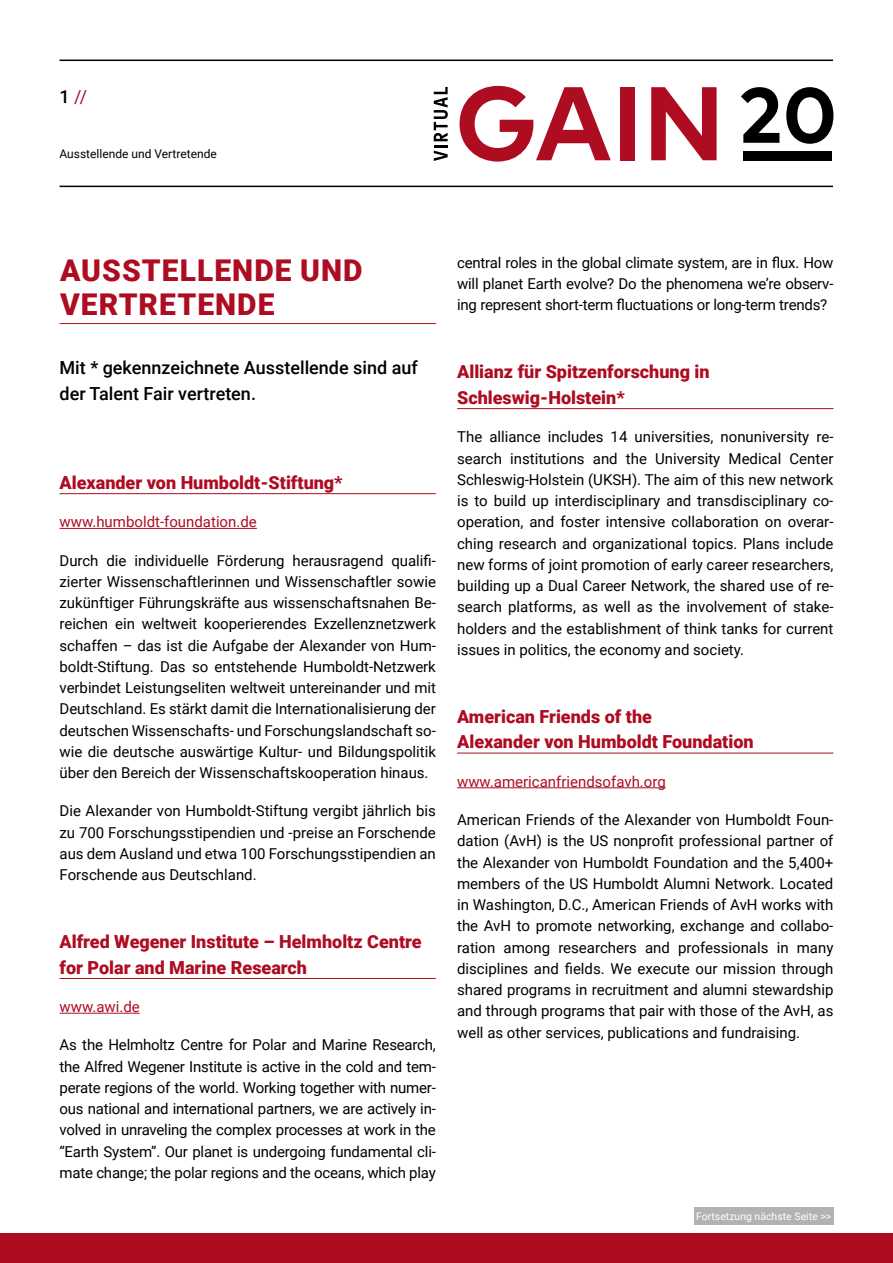
<style>
.page{position:relative;width:893px;height:1263px;background:#fff}
.page>*{position:absolute;margin:0;border:0;box-sizing:border-box;transform-origin:0 0}
.t1{font:900 30px/34px "Roboto";letter-spacing:.035em;color:#ae0c21}
.t2{font:900 18px/25.5px "Roboto";color:#ae0c21}
.t3{font:500 18px/25.5px "Roboto";color:#000}
.t4{font:18px "Roboto";color:#ae0c21}
.t5{font:15px/21.3px "Roboto";color:#000;text-align:justify}
.t6{font:15px "Roboto";color:#ae0c21}
.t7{font:12px "Roboto";color:#000}
.t8{font:10.5px "Roboto";color:#fff}
.s1{font-weight:500;color:#000}
</style>
<div class="page">
<hr style="left:60px;top:186px;width:773px;height:1px;background:#000">
<hr style="left:60px;top:60px;width:773px;height:1px;background:#000">
<div style="left:0;top:1233px;width:893px;height:30px;background:#ae0c21"></div>
<hr style="left:60px;top:323px;width:376px;height:1px;background:#ae0c21">
<hr style="left:60px;top:493px;width:376px;height:1px;background:#ae0c21">
<hr style="left:60px;top:528px;width:197px;height:1px;background:#ae0c21">
<hr style="left:60px;top:978px;width:376px;height:1px;background:#ae0c21">
<hr style="left:60px;top:1013px;width:80px;height:1px;background:#ae0c21">
<hr style="left:457px;top:408px;width:376px;height:1px;background:#ae0c21">
<hr style="left:457px;top:753px;width:376px;height:1px;background:#ae0c21">
<hr style="left:457px;top:787px;width:209px;height:1px;background:#ae0c21">
<div style="left:694px;top:1208px;width:139px;height:17px;background:#b1b2b3"></div>
<svg style="left:460px;top:86px;width:151px;height:76px"></svg>
<div style="left:620px;top:87px;width:15px;height:73px;background:#ae0c21"></div>
<svg style="left:651px;top:87px;width:66px;height:73px"></svg>
<div style="left:743px;top:151px;width:89px;height:9px;background:#000"></div>
<svg style="left:741px;top:87px;width:38px;height:56px"></svg>
<svg style="left:786px;top:87px;width:47px;height:57px"></svg>
<svg style="left:434px;top:151px;width:14px;height:10px"></svg>
<hr style="left:434px;top:145px;width:14px;height:3px;background:#000">
<svg style="left:434px;top:87px;width:14px;height:54px"></svg>
<p class="t4" style="left:60px;top:84px;width:29px"><span class="s1">1</span> //</p>
<p class="t7" style="left:60px;top:145px;width:159px">Ausstellende und Vertretende</p>
<h1 class="t1" style="left:60px;top:252px;width:304px">AUSSTELLENDE UND<br>VERTRETENDE</h1>
<p class="t3" style="left:60px;top:354px;width:360px">Mit * gekennzeichnete Ausstellende sind auf der Talent Fair vertreten.</p>
<p class="t2" style="left:60px;top:469px;width:285px">Alexander von Humboldt-Stiftung*</p>
<p class="t6" style="left:60px;top:511px;width:199px">www.humboldt-foundation.de</p>
<p class="t5" style="left:60px;top:549px;width:378px">Durch die individuelle Förderung herausragend qualifi&shy;zierter Wissenschaftlerinnen und Wissenschaftler sowie zukünftiger Führungskräfte aus wissenschaftsnahen Be&shy;reichen ein weltweit kooperierendes Exzellenznetzwerk schaffen – das ist die Aufgabe der Alexander von Hum&shy;boldt-Stiftung. Das so entstehende Humboldt-Netzwerk verbindet Leistungseliten weltweit untereinander und mit Deutschland. Es stärkt damit die Internationalisierung der deutschen Wissenschafts- und Forschungslandschaft so&shy;wie die deutsche auswärtige Kultur- und Bildungspolitik über den Bereich der Wissenschaftskooperation hinaus.</p>
<p class="t5" style="left:60px;top:800px;width:378px">Die Alexander von Humboldt-Stiftung vergibt jährlich bis zu 700 Forschungsstipendien und -preise an Forschende aus dem Ausland und etwa 100 Forschungsstipendien an Forschende aus Deutschland.</p>
<p class="t2" style="left:60px;top:928px;width:364px">Alfred Wegener Institute – Helmholtz Centre for Polar and Marine Research</p>
<p class="t6" style="left:60px;top:996px;width:82px">www.awi.de</p>
<p class="t5" style="left:60px;top:1034px;width:378px">As the Helmholtz Centre for Polar and Marine Research, the Alfred Wegener Institute is active in the cold and tem&shy;perate regions of the world. Working together with numer&shy;ous national and international partners, we are actively in&shy;volved in unraveling the complex processes at work in the “Earth System”. Our planet is undergoing fundamental cli&shy;mate change; the polar regions and the oceans, which play</p>
<p class="t5" style="left:457px;top:251px;width:378px">central roles in the global climate system, are in flux. How will planet Earth evolve? Do the phenomena we’re observ&shy;ing represent short-term fluctuations or long-term trends?</p>
<p class="t2" style="left:457px;top:359px;width:254px">Allianz für Spitzenforschung in<br>Schleswig-Holstein*</p>
<p class="t5" style="left:457px;top:426px;width:378px">The alliance includes 14 universities, nonuniversity re&shy;search institutions and the University Medical Center Schleswig-Holstein (UKSH). The aim of this new network is to build up interdisciplinary and transdisciplinary co&shy;operation, and foster intensive collaboration on overar&shy;ching research and organizational topics. Plans include new forms of joint promotion of early career researchers, building up a Dual Career Network, the shared use of re&shy;search platforms, as well as the involvement of stake&shy;holders and the establishment of think tanks for current issues in politics, the economy and society.</p>
<p class="t2" style="left:457px;top:703px;width:298px">American Friends of the<br>Alexander von Humboldt Foundation</p>
<p class="t6" style="left:457px;top:771px;width:210px">www.americanfriendsofavh.org</p>
<p class="t5" style="left:457px;top:808px;width:378px">American Friends of the Alexander von Humboldt Foun&shy;dation (AvH) is the US nonprofit professional partner of the Alexander von Humboldt Foundation and the 5,400+ members of the US Humboldt Alumni Network. Located in Washington, D.C., American Friends of AvH works with the AvH to promote networking, exchange and collabo&shy;ration among researchers and professionals in many disciplines and fields. We execute our mission through shared programs in recruitment and alumni stewardship and through programs that pair with those of the AvH, as well as other services, publications and fundraising.</p>
<p class="t8" style="left:696px;top:1209px;width:137px">Fortsetzung nächste Seite &gt;&gt;</p>
</div>
